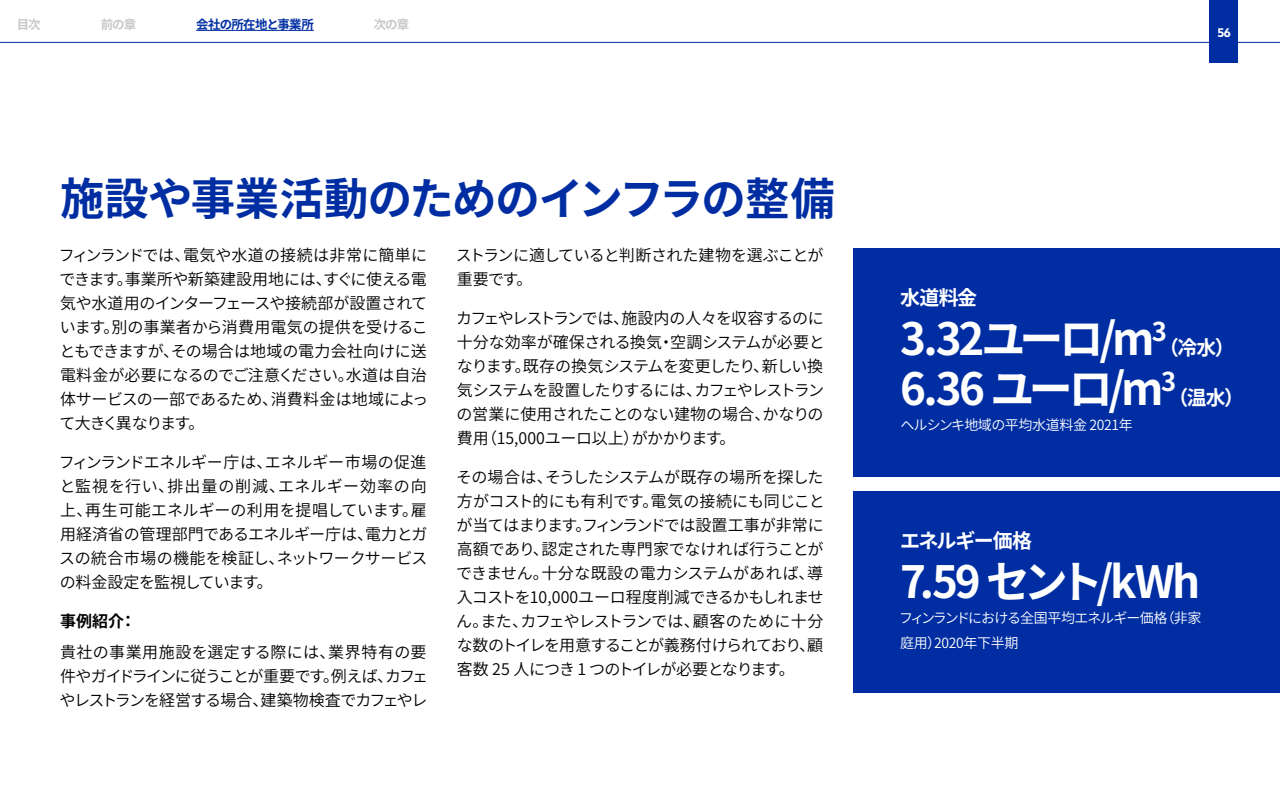
<style>
.page{position:relative;width:1280px;height:800px;background:#fff}
.page>*{position:absolute;margin:0;border:0;box-sizing:border-box;transform-origin:0 0}
.t1{font:700 44.4px "Source Han Sans JP";letter-spacing:-.08em;color:#fff}
.Alaotsikko_H3{font:700 44.4px "Source Han Sans JP";letter-spacing:-.025em;color:#002ea2}
.t2{font:700 20px "Source Han Sans JP";letter-spacing:-.05em;color:#fff}
.Leipis{font:16px/24px "Source Han Sans JP";letter-spacing:-.04em;color:#000;text-align:justify}
.t3{font:700 16px "Source Han Sans JP";color:#000}
.t4{font:14px/25px "Source Han Sans JP";letter-spacing:-.03em;color:#fff}
.Navigaatiolinkki_sin{font:700 12.4px "Source Han Sans JP";letter-spacing:-.055em;color:#002ea2}
.Navigaatiolinkki_har{font:700 12.4px "Source Han Sans JP";letter-spacing:-.075em;color:#c8c8c8}
.t5{font:700 12.4px "Finlandica";color:#fff}
</style>
<div class="page">
<hr style="left:0;top:42px;width:1280px;height:1px;background:#002ea2">
<div style="left:1210px;top:0;width:28px;height:63px;background:#002ea2"></div>
<div style="left:853px;top:248px;width:427px;height:228px;background:#002ea2"></div>
<div style="left:853px;top:492px;width:427px;height:201px;background:#002ea2"></div>
<hr style="left:196px;top:30px;width:118px;height:1px;background:#002ea2">
<p class="Navigaatiolinkki_har" style="left:17px;top:17px;width:25px">目次</p>
<p class="Navigaatiolinkki_har" style="left:101px;top:17px;width:37px">前の章</p>
<p class="Navigaatiolinkki_sin" style="left:196px;top:17px;width:119px">会社の所在地と事業所</p>
<p class="Navigaatiolinkki_har" style="left:374px;top:17px;width:37px">次の章</p>
<h3 class="Alaotsikko_H3" style="left:60px;top:173px;width:776px">施設や事業活動のためのインフラの整備</h3>
<p class="Leipis" style="left:456px;top:243px;width:369px">ストランに適していると判断された建物を選ぶことが重要です。</p>
<p class="Leipis" style="left:456px;top:306px;width:370px">カフェやレストランでは、施設内の人々を収容するのに十分な効率が確保される換気・空調システムが必要となります。既存の換気システムを変更したり、新しい換気システムを設置したりするには、カフェやレストランの営業に使用されたことのない建物の場合、かなりの費用（15,000ユーロ以上）がかかります。</p>
<p class="Leipis" style="left:456px;top:465px;width:370px">その場合は、そうしたシステムが既存の場所を探した方がコスト的にも有利です。電気の接続にも同じことが当てはまります。フィンランドでは設置工事が非常に高額であり、認定された専門家でなければ行うことができません。十分な既設の電力システムがあれば、導入コストを10,000ユーロ程度削減できるかもしれません。また、カフェやレストランでは、顧客のために十分な数のトイレを用意することが義務付けられており、顧客数 25 人につき 1 つのトイレが必要となります。</p>
<p class="Leipis" style="left:59px;top:243px;width:371px">フィンランドでは、電気や水道の接続は非常に簡単にできます。事業所や新築建設用地には、すぐに使える電気や水道用のインターフェースや接続部が設置されています。別の事業者から消費用電気の提供を受けることもできますが、その場合は地域の電力会社向けに送電料金が必要になるのでご注意ください。水道は自治体サービスの一部であるため、消費料金は地域によって大きく異なります。</p>
<p class="Leipis" style="left:59px;top:450px;width:370px">フィンランドエネルギー庁は、エネルギー市場の促進と監視を行い、排出量の削減、エネルギー効率の向上、再生可能エネルギーの利用を提唱しています。雇用経済省の管理部門であるエネルギー庁は、電力とガスの統合市場の機能を検証し、ネットワークサービスの料金設定を監視しています。</p>
<h4 class="t3" style="left:60px;top:612px;width:77px">事例紹介：</h4>
<p class="Leipis" style="left:60px;top:640px;width:370px">貴社の事業用施設を選定する際には、業界特有の要件やガイドラインに従うことが重要です。例えば、カフェやレストランを経営する場合、建築物検査でカフェやレ</p>
<p class="t5" style="left:1217px;top:25px;width:15px">56</p>
<p class="t2" style="left:900px;top:287px;width:78px">水道料金</p>
<p class="t1" style="left:900px;top:314px;width:268px">3.32ユーロ/m<sup>3</sup></p>
<p class="t2" style="left:1159px;top:337px;width:77px">（冷水）</p>
<p class="t1" style="left:900px;top:364px;width:277px">6.36 ユーロ/m<sup>3</sup></p>
<p class="t2" style="left:1168px;top:387px;width:77px">（温水）</p>
<p class="t4" style="left:900px;top:413px;width:234px">ヘルシンキ地域の平均水道料金 2021年</p>
<p class="t2" style="left:900px;top:530px;width:133px">エネルギー価格</p>
<p class="t1" style="left:900px;top:557px;width:302px">7.59 セント/kWh</p>
<p class="t4" style="left:899px;top:606px;width:304px">フィンランドにおける全国平均エネルギー価格（非家庭用）2020年下半期</p>
</div>
